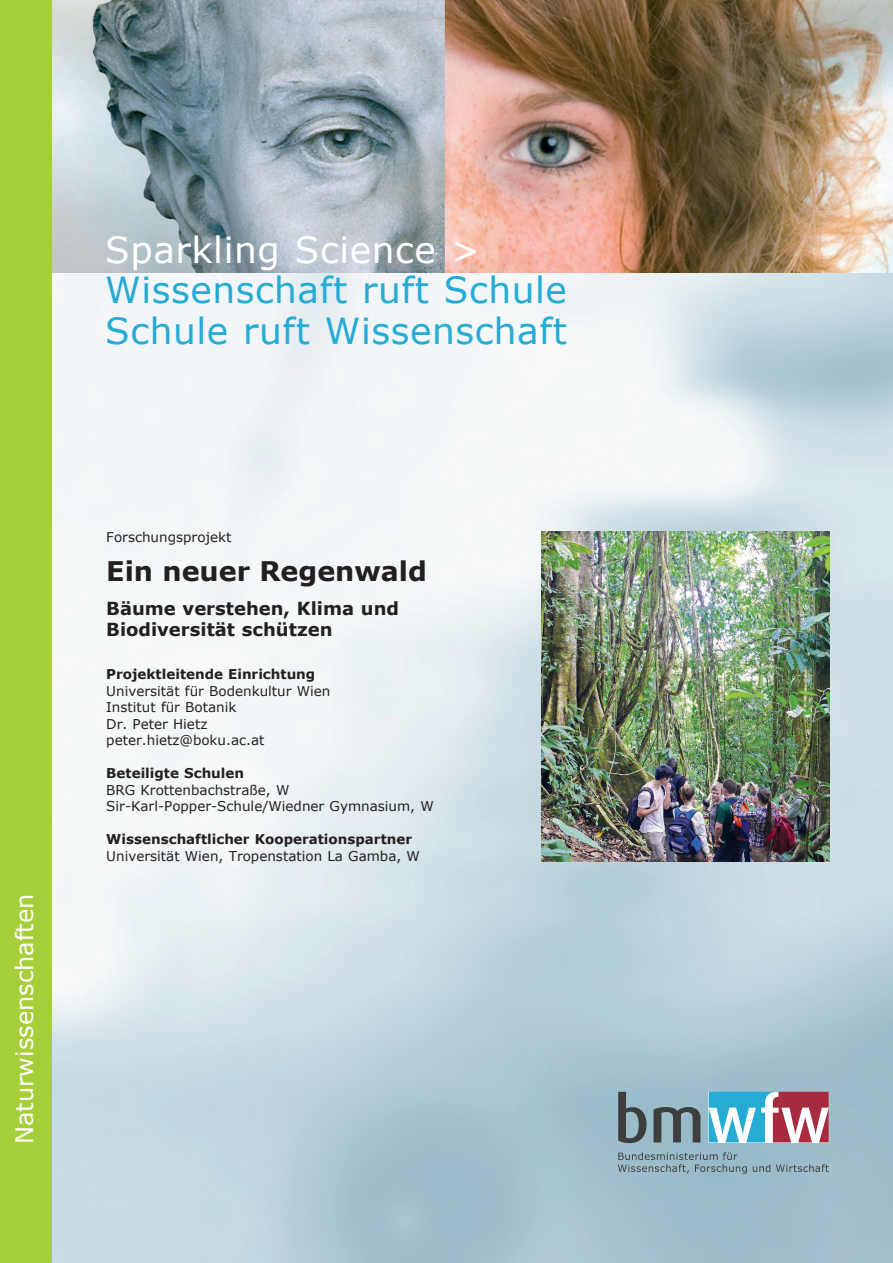
<style>
.page{position:relative;width:893px;height:1263px;background:#fff}
.page>*{position:absolute;margin:0;border:0;box-sizing:border-box;transform-origin:0 0}
.t1{font:36px/40.5px "Verdana";letter-spacing:.015em;color:#26abd5}
.t2{font:36px "Verdana";letter-spacing:.015em;color:#fff}
.t3{font:700 27px "Verdana";color:#231f20}
.t4{font:24px "Verdana";color:#fff}
.t5{font:700 18px/21px "Verdana";color:#231f20}
.t6{font:13.5px/16.5px "Verdana";color:#231f20}
.t7{font:700 13.5px "Verdana";color:#231f20}
</style>
<div class="page">
<img style="left:51px;top:273px;width:842px;height:990px">
<svg style="left:618px;top:1092px;width:28px;height:51px"></svg>
<svg style="left:653px;top:1107px;width:47px;height:35px;background:#67777e"></svg>
<svg style="left:709px;top:1092px;width:120px;height:50px"></svg>
<svg style="left:618px;top:1152px;width:129px;height:22px;background:#8aa4b0"></svg>
<svg style="left:753px;top:1164px;width:17px;height:8px"></svg>
<svg style="left:776px;top:1164px;width:53px;height:8px"></svg>
<img style="left:51px;top:0;width:842px;height:273px">
<div style="left:0;top:0;width:51px;height:1263px;background:#a6ce39"></div>
<img style="left:541px;top:531px;width:288px;height:330px">
<h1 class="t2" style="left:105px;top:225px;width:377px">Sparkling Science &gt;</h1>
<h1 class="t1" style="left:105px;top:269px;width:463px">Wissenschaft ruft Schule<br>Schule ruft Wissenschaft</h1>
<h3 class="t4" style="left:8px;top:1144px;width:252px;rotate:-90deg">Naturwissenschaften</h3>
<p class="t6" style="left:106px;top:529px;width:127px">Forschungsprojekt</p>
<h2 class="t3" style="left:106px;top:552px;width:322px">Ein neuer Regenwald</h2>
<h3 class="t5" style="left:106px;top:598px;width:294px">Bäume verstehen, Klima und<br>Biodiversität schützen</h3>
<p class="t7" style="left:106px;top:665px;width:211px">Projektleitende Einrichtung</p>
<p class="t6" style="left:106px;top:682px;width:226px">Universität für Bodenkultur Wien<br>Institut für Botanik<br>Dr. Peter Hietz peter.hietz@boku.ac.at</p>
<p class="t7" style="left:106px;top:764px;width:139px">Beteiligte Schulen</p>
<p class="t6" style="left:106px;top:781px;width:329px">BRG Krottenbachstraße, W<br>Sir-Karl-Popper-Schule/Wiedner Gymnasium, W</p>
<p class="t7" style="left:106px;top:830px;width:307px">Wissenschaftlicher Kooperationspartner</p>
<p class="t6" style="left:106px;top:847px;width:315px">Universität Wien, Tropenstation La Gamba, W</p>
</div>
